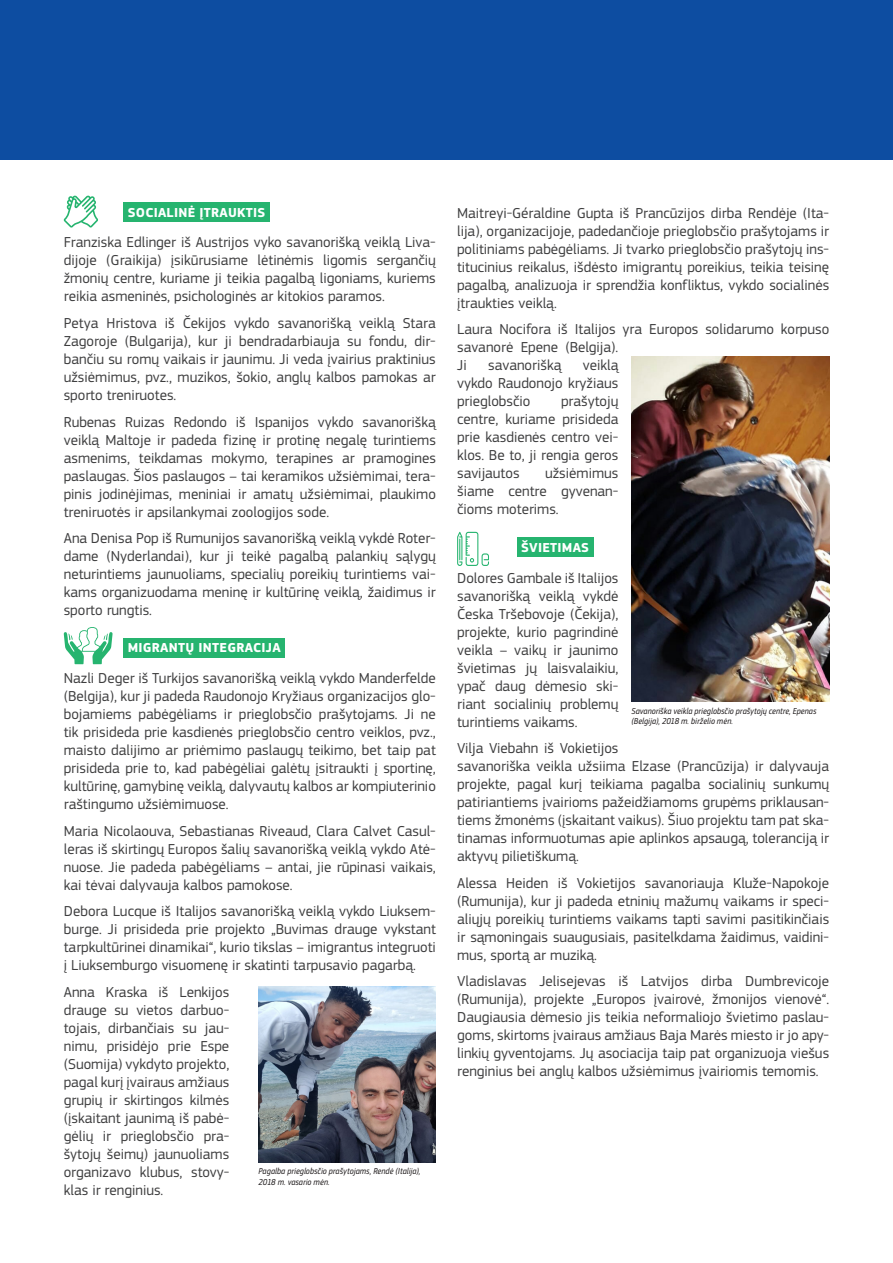
<style>
.page{position:relative;width:893px;height:1263px;background:#fff}
.page>*{position:absolute;margin:0;border:0;box-sizing:border-box;transform-origin:0 0}
.body{font:15px/18px "EC Square Sans Pro";color:#3e3e3f;text-align:justify}
.title_3_bis{font:700 13.5px "EC Square Sans Pro";letter-spacing:.02em;color:#fff}
.title_3_bis_break{font:700 13.5px "EC Square Sans Pro";letter-spacing:.02em;color:#fff}
.photo{font:italic 9px/10.8px "EC Square Sans Cond Pro";letter-spacing:.02em;color:#231f20}
</style>
<div class="page">
<div style="left:0;top:0;width:893px;height:160px;background:#0d4da1"></div>
<div style="left:123px;top:202px;width:147px;height:20px;background:#26b46f"></div>
<div style="left:123px;top:638px;width:162px;height:20px;background:#26b46f"></div>
<div style="left:517px;top:537px;width:76px;height:20px;background:#26b46f"></div>
<img style="left:258px;top:986px;width:178px;height:177px">
<img style="left:631px;top:357px;width:198px;height:344px">
<svg style="left:64px;top:195px;width:34px;height:33px"></svg>
<svg style="left:64px;top:627px;width:49px;height:37px"></svg>
<svg style="left:457px;top:532px;width:32px;height:34px"></svg>
<p class="title_3_bis_break" style="left:128px;top:204px;width:139px">SOCIALINĖ ĮTRAUKTIS</p>
<p class="body" style="left:64px;top:234px;width:374px">Franziska Edlinger iš Austrijos vyko savanorišką veiklą Liva&shy;dijoje (Graikija) įsikūrusiame lėtinėmis ligomis sergančių žmonių centre, kuriame ji teikia pagalbą ligoniams, kuriems reikia asmeninės, psichologinės ar kitokios paramos.</p>
<p class="body" style="left:64px;top:314px;width:374px">Petya Hristova iš Čekijos vykdo savanorišką veiklą Stara Zagoroje (Bulgarija), kur ji bendradarbiauja su fondu, dir&shy;bančiu su romų vaikais ir jaunimu. Ji veda įvairius praktinius užsiėmimus, pvz., muzikos, šokio, anglų kalbos pamokas ar sporto treniruotes.</p>
<p class="body" style="left:64px;top:413px;width:374px">Rubenas Ruizas Redondo iš Ispanijos vykdo savanorišką veiklą Maltoje ir padeda fizinę ir protinę negalę turintiems asmenims, teikdamas mokymo, terapines ar pramogines paslaugas. Šios paslaugos – tai keramikos užsiėmimai, tera&shy;pinis jodinėjimas, meniniai ir amatų užsiėmimai, plaukimo treniruotės ir apsilankymai zoologijos sode.</p>
<p class="body" style="left:64px;top:529px;width:374px">Ana Denisa Pop iš Rumunijos savanorišką veiklą vykdė Roter&shy;dame (Nyderlandai), kur ji teikė pagalbą palankių sąlygų neturintiems jaunuoliams, specialių poreikių turintiems vai&shy;kams organizuodama meninę ir kultūrinę veiklą, žaidimus ir sporto rungtis.</p>
<p class="title_3_bis" style="left:128px;top:640px;width:155px">MIGRANTŲ INTEGRACIJA</p>
<p class="body" style="left:64px;top:669px;width:374px">Nazli Deger iš Turkijos savanorišką veiklą vykdo Manderfelde (Belgija), kur ji padeda Raudonojo Kryžiaus organizacijos glo&shy;bojamiems pabėgėliams ir prieglobsčio prašytojams. Ji ne tik prisideda prie kasdienės prieglobsčio centro veiklos, pvz., maisto dalijimo ar priėmimo paslaugų teikimo, bet taip pat prisideda prie to, kad pabėgėliai galėtų įsitraukti į sportinę, kultūrinę, gamybinę veiklą, dalyvautų kalbos ar kompiuterinio raštingumo užsiėmimuose.</p>
<p class="body" style="left:64px;top:822px;width:374px">Maria Nicolaouva, Sebastianas Riveaud, Clara Calvet Casul&shy;leras iš skirtingų Europos šalių savanorišką veiklą vykdo Atė&shy;nuose. Jie padeda pabėgėliams – antai, jie rūpinasi vaikais, kai tėvai dalyvauja kalbos pamokose.</p>
<p class="body" style="left:64px;top:902px;width:374px">Debora Lucque iš Italijos savanorišką veiklą vykdo Liuksem&shy;burge. Ji prisideda prie projekto „Buvimas drauge vykstant tarpkultūrinei dinamikai“, kurio tikslas – imigrantus integruoti į Liuksemburgo visuomenę ir skatinti tarpusavio pagarbą.</p>
<p class="body" style="left:64px;top:983px;width:167px">Anna Kraska iš Lenkijos drauge su vietos darbuo&shy;tojais, dirbančiais su jau&shy;nimu, prisidėjo prie Espe (Suomija) vykdyto projekto, pagal kurį įvairaus amžiaus grupių ir skirtingos kilmės (įskaitant jaunimą iš pabė&shy;gėlių ir prieglobsčio pra&shy;šytojų šeimų) jaunuoliams organizavo klubus, stovy&shy;klas ir renginius.</p>
<p class="photo" style="left:259px;top:1166px;width:163px">Pagalba prieglobsčio prašytojams, Rendė (Italija),<br>2018 m. vasario mėn.</p>
<p class="body" style="left:457px;top:204px;width:374px">Maitreyi-Géraldine Gupta iš Prancūzijos dirba Rendėje (Ita&shy;lija), organizacijoje, padedančioje prieglobsčio prašytojams ir politiniams pabėgėliams. Ji tvarko prieglobsčio prašytojų ins&shy;titucinius reikalus, išdėsto imigrantų poreikius, teikia teisinę pagalbą, analizuoja ir sprendžia konfliktus, vykdo socialinės įtraukties veiklą.</p>
<p class="body" style="left:457px;top:320px;width:374px;text-align:left">Laura Nocifora iš Italijos yra Europos solidarumo korpuso savanorė Epene (Belgija).<br>Ji</p>
<p class="body" style="left:457px;top:356px;width:163px;text-indent:126px">veiklą vykdo Raudonojo kryžiaus prieglobsčio</p>
<p class="body" style="left:488px;top:356px;width:75px">savanorišką</p>
<p class="body" style="left:457px;top:392px;width:163px;text-indent:104px">prašytojų centre, kuriame prisideda prie kasdienės centro vei&shy;klos. Be to, ji rengia geros savijautos</p>
<p class="body" style="left:457px;top:464px;width:163px;text-indent:88px">užsiėmimus šiame centre gyvenan&shy;čioms moterims.</p>
<p class="title_3_bis" style="left:521px;top:539px;width:70px">ŠVIETIMAS</p>
<p class="body" style="left:457px;top:569px;width:163px">Dolores Gambale iš Italijos savanorišką veiklą vykdė Česka Tršebovoje (Čekija), projekte, kurio pagrindinė veikla – vaikų ir jaunimo švietimas jų laisvalaikiu, ypač daug dėmesio ski&shy;riant socialinių problemų turintiems vaikams.</p>
<p class="body" style="left:457px;top:739px;width:374px;text-align:left">Vilja Viebahn iš Vokietijos<br>savanoriška veikla užsiima Elzase (Prancūzija) ir dalyvauja projekte, pagal kurį teikiama pagalba socialinių sunkumų patiriantiems įvairioms pažeidžiamoms grupėms priklausan&shy;tiems žmonėms (įskaitant vaikus). Šiuo projektu tam pat ska&shy;tinamas informuotumas apie aplinkos apsaugą, toleranciją ir aktyvų pilietiškumą.</p>
<p class="body" style="left:457px;top:874px;width:374px">Alessa Heiden iš Vokietijos savanoriauja Kluže-Napokoje (Rumunija), kur ji padeda etninių mažumų vaikams ir speci&shy;aliųjų poreikių turintiems vaikams tapti savimi pasitikinčiais ir sąmoningais suaugusiais, pasitelkdama žaidimus, vaidini&shy;mus, sportą ar muziką.</p>
<p class="body" style="left:457px;top:972px;width:374px">Vladislavas Jelisejevas iš Latvijos dirba Dumbrevicoje (Rumunija), projekte „Europos įvairovė, žmonijos vienovė“.<br>Daugiausia dėmesio jis teikia neformaliojo švietimo paslau&shy;goms, skirtoms įvairaus amžiaus Baja Marės miesto ir jo apy&shy;linkių gyventojams. Jų asociacija taip pat organizuoja viešus renginius bei anglų kalbos užsiėmimus įvairiomis temomis.</p>
<p class="photo" style="left:631px;top:705px;width:186px">Savanoriška veikla prieglobsčio prašytojų centre, Epenas (Belgija), 2018 m. birželio mėn.</p>
</div>
